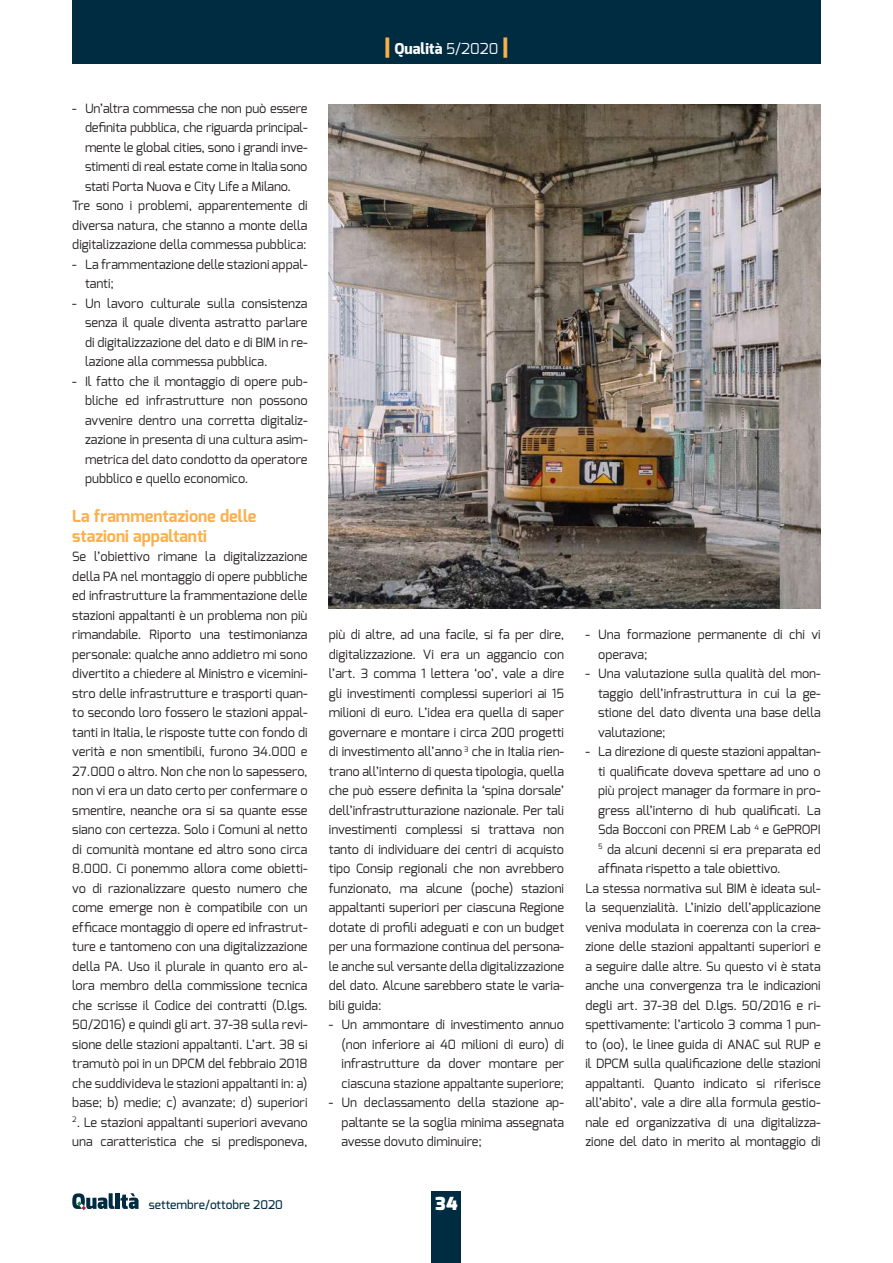
<style>
.page{position:relative;width:893px;height:1263px;background:#fff}
.page>*{position:absolute;margin:0;border:0;box-sizing:border-box;transform-origin:0 0}
.t1{font:900 18px "Exo";color:#fff}
.t2{font:700 16.5px/19.5px "Exo";color:#fbb04b}
.t3{font:800 15px "Exo";color:#fbfbfd}
.t4{font:12.75px/19.5px "Exo";color:#231f20;text-align:justify}
.t5{font:500 12px "Exo";color:#002c41}
.s1{font-weight:900;font-size:24px;color:#fbb04b}
.s2{font-weight:400}
</style>
<div class="page">
<div style="left:432px;top:1192px;width:29px;height:71px;background:#002c41"></div>
<div style="left:72px;top:0;width:749px;height:64px;background:#002c41"></div>
<svg style="left:72px;top:1193px;width:67px;height:17px"></svg>
<img style="left:329px;top:104px;width:492px;height:505px">
<p class="t4" style="left:72px;top:98px;width:237px">- Un’altra commessa che non può essere</p>
<p class="t4" style="left:85px;top:118px;width:224px">definita pubblica, che riguarda principal-</p>
<p class="t4" style="left:85px;top:137px;width:224px">mente le global cities, sono i grandi inve-</p>
<p class="t4" style="left:85px;top:157px;width:224px">stimenti di real estate come in Italia sono</p>
<p class="t4" style="left:85px;top:176px;width:207px">stati Porta Nuova e City Life a Milano.</p>
<p class="t4" style="left:72px;top:196px;width:237px">Tre sono i problemi, apparentemente di</p>
<p class="t4" style="left:72px;top:215px;width:237px">diversa natura, che stanno a monte della</p>
<p class="t4" style="left:72px;top:235px;width:236px">digitalizzazione della commessa pubblica:</p>
<p class="t4" style="left:85px;top:254px;width:224px;text-indent:-13px">- La frammentazione delle stazioni appal&shy;tanti;</p>
<p class="t4" style="left:85px;top:293px;width:224px;text-indent:-13px">- Un lavoro culturale sulla consistenza senza il quale diventa astratto parlare di digitalizzazione del dato e di BIM in re&shy;lazione alla commessa pubblica.</p>
<p class="t4" style="left:85px;top:371px;width:224px;text-indent:-13px">- Il fatto che il montaggio di opere pub&shy;bliche ed infrastrutture non possono avvenire dentro una corretta digitaliz&shy;zazione in presenta di una cultura asim&shy;metrica del dato condotto da operatore pubblico e quello economico.</p>
<p class="t2" style="left:72px;top:506px;width:186px">La frammentazione delle stazioni appaltanti</p>
<p class="t4" style="left:72px;top:547px;width:237px">Se l’obiettivo rimane la digitalizzazione della PA nel montaggio di opere pubbliche ed infrastrutture la frammentazione delle stazioni appaltanti è un problema non più rimandabile. Riporto una testimonianza personale: qualche anno addietro mi sono divertito a chiedere al Ministro e vicemini&shy;stro delle infrastrutture e trasporti quan&shy;to secondo loro fossero le stazioni appal&shy;tanti in Italia, le risposte tutte con fondo di verità e non smentibili, furono 34.000 e 27.000 o altro. Non che non lo sapessero, non vi era un dato certo per confermare o smentire, neanche ora si sa quante esse siano con certezza. Solo i Comuni al netto di comunità montane ed altro sono circa 8.000. Ci ponemmo allora come obietti&shy;vo di razionalizzare questo numero che come emerge non è compatibile con un efficace montaggio di opere ed infrastrut&shy;ture e tantomeno con una digitalizzazione della PA. Uso il plurale in quanto ero al&shy;lora membro della commissione tecnica che scrisse il Codice dei contratti (D.lgs.<br>50/2016) e quindi gli art. 37-38 sulla revi&shy;sione delle stazioni appaltanti. L’art. 38 si tramutò poi in un DPCM del febbraio 2018 che suddivideva le stazioni appaltanti in: a) base; b) medie; c) avanzate; d) superiori</p>
<p class="t4" style="left:72px;top:1112px;width:237px"><sup>2</sup>. Le stazioni appaltanti superiori avevano una caratteristica che si predisponeva,</p>
<p class="t5" style="left:149px;top:1197px;width:136px">settembre/ottobre 2020</p>
<p class="t3" style="left:384px;top:39px;width:126px"><span class="s1">|</span> Qualità <span class="s2">5/2020</span> <span class="s1">|</span></p>
<p class="t4" style="left:329px;top:625px;width:237px">più di altre, ad una facile, si fa per dire, digitalizzazione. Vi era un aggancio con l’art. 3 comma 1 lettera ‘oo’, vale a dire gli investimenti complessi superiori ai 15 milioni di euro. L’idea era quella di saper governare e montare i circa 200 progetti di investimento all’anno <sup>3</sup> che in Italia rien&shy;trano all’interno di questa tipologia, quella che può essere definita la ‘spina dorsale’ dell’infrastrutturazione nazionale. Per tali investimenti complessi si trattava non tanto di individuare dei centri di acquisto tipo Consip regionali che non avrebbero funzionato, ma alcune (poche) stazioni appaltanti superiori per ciascuna Regione dotate di profili adeguati e con un budget per una formazione continua del persona&shy;le anche sul versante della digitalizzazione del dato. Alcune sarebbero state le varia&shy;bili guida:</p>
<p class="t4" style="left:342px;top:1015px;width:224px;text-indent:-13px">- Un ammontare di investimento annuo (non inferiore ai 40 milioni di euro) di infrastrutture da dover montare per ciascuna stazione appaltante superiore;</p>
<p class="t4" style="left:342px;top:1093px;width:224px;text-indent:-13px">- Un declassamento della stazione ap&shy;paltante se la soglia minima assegnata avesse dovuto diminuire;</p>
<h1 class="t1" style="left:435px;top:1192px;width:24px">34</h1>
<p class="t4" style="left:598px;top:625px;width:224px;text-indent:-13px">- Una formazione permanente di chi vi operava;</p>
<p class="t4" style="left:598px;top:664px;width:224px;text-indent:-13px">- Una valutazione sulla qualità del mon&shy;taggio dell’infrastruttura in cui la ge&shy;stione del dato diventa una base della valutazione;</p>
<p class="t4" style="left:585px;top:742px;width:237px">- La direzione di queste stazioni appaltan-</p>
<p class="t4" style="left:598px;top:761px;width:224px">ti qualificate doveva spettare ad uno o</p>
<p class="t4" style="left:598px;top:781px;width:224px">più project manager da formare in pro-</p>
<p class="t4" style="left:598px;top:800px;width:224px">gress all’interno di hub qualificati. La</p>
<p class="t4" style="left:598px;top:820px;width:224px">Sda Bocconi con PREM Lab <sup>4</sup> e GePROPI</p>
<p class="t4" style="left:598px;top:839px;width:224px"><sup>5</sup> da alcuni decenni si era preparata ed</p>
<p class="t4" style="left:598px;top:859px;width:184px">affinata rispetto a tale obiettivo.</p>
<p class="t4" style="left:585px;top:878px;width:237px">La stessa normativa sul BIM è ideata sul-</p>
<p class="t4" style="left:585px;top:898px;width:237px">la sequenzialità. L’inizio dell’applicazione</p>
<p class="t4" style="left:585px;top:917px;width:237px">veniva modulata in coerenza con la crea-</p>
<p class="t4" style="left:585px;top:937px;width:237px">zione delle stazioni appaltanti superiori e</p>
<p class="t4" style="left:585px;top:956px;width:237px">a seguire dalle altre. Su questo vi è stata</p>
<p class="t4" style="left:585px;top:976px;width:237px">anche una convergenza tra le indicazioni</p>
<p class="t4" style="left:585px;top:995px;width:237px">degli art. 37-38 del D.lgs. 50/2016 e ri-</p>
<p class="t4" style="left:585px;top:1015px;width:237px">spettivamente: l’articolo 3 comma 1 pun-</p>
<p class="t4" style="left:585px;top:1034px;width:237px">to (oo), le linee guida di ANAC sul RUP e</p>
<p class="t4" style="left:585px;top:1054px;width:237px">il DPCM sulla qualificazione delle stazioni</p>
<p class="t4" style="left:585px;top:1073px;width:237px">appaltanti. Quanto indicato si riferisce</p>
<p class="t4" style="left:585px;top:1093px;width:237px">all’abito’, vale a dire alla formula gestio-</p>
<p class="t4" style="left:585px;top:1112px;width:237px">nale ed organizzativa di una digitalizza-</p>
<p class="t4" style="left:585px;top:1132px;width:237px">zione del dato in merito al montaggio di</p>
</div>
